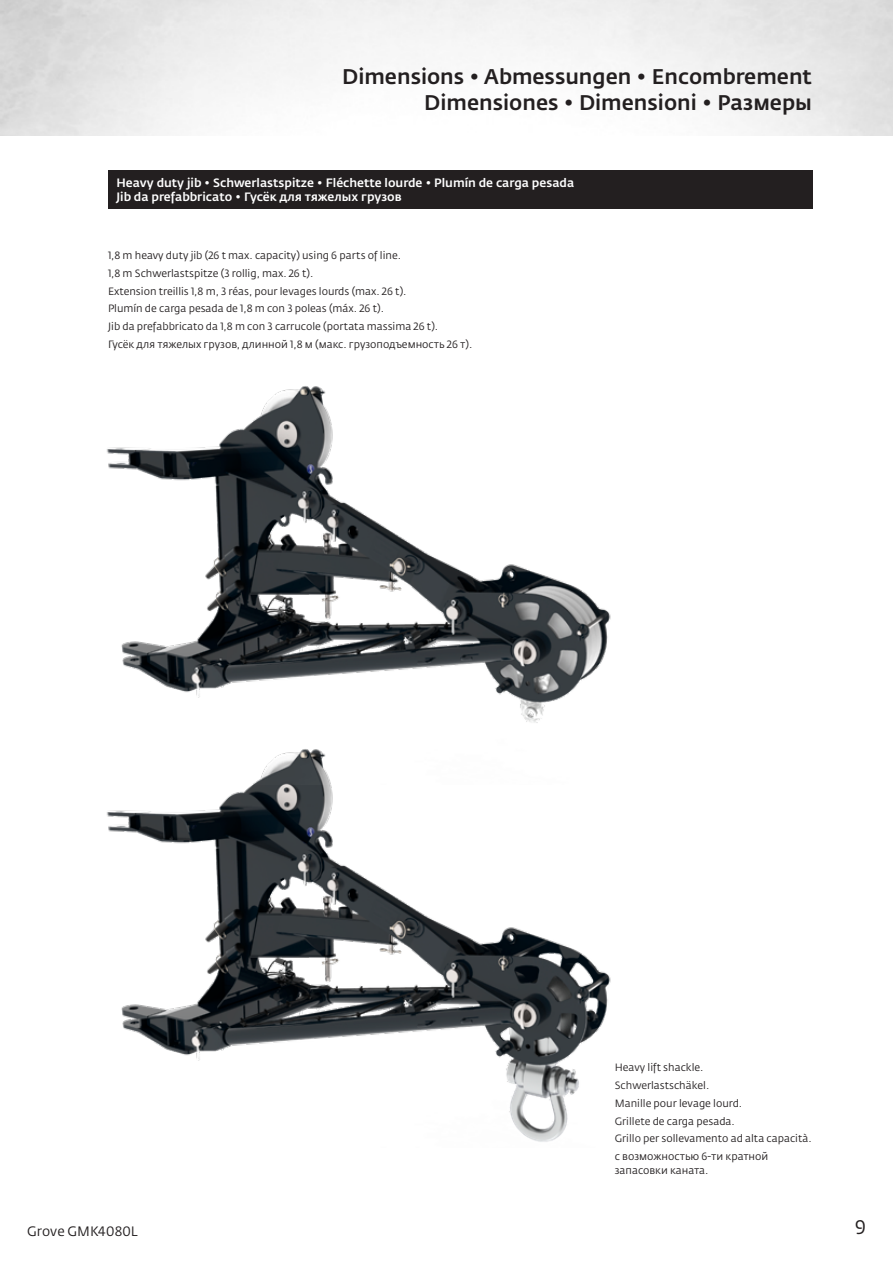
<style>
.page{position:relative;width:893px;height:1263px;background:#fff}
.page>*{position:absolute;margin:0;border:0;box-sizing:border-box;transform-origin:0 0}
.t1{font:500 21px/25.2px "Fedra Sans Pro";color:#231f20;text-align:right}
.t2{font:19.5px "Fedra Sans Pro";color:#231f20}
.t3{font:13.5px "Fedra Sans Pro";letter-spacing:.01em;color:#231f20}
.t4{font:500 12px/14.4px "Fedra Sans Pro";color:#fff}
.t5{font:10.5px/17.7px "Fedra Sans Pro";color:#231f20}
</style>
<div class="page">
<div style="left:108px;top:170px;width:704px;height:38px;background:#231f20"></div>
<img style="left:106px;top:785px;width:505px;height:357px">
<img style="left:106px;top:386px;width:505px;height:399px">
<h1 class="t1" style="left:342px;top:64px;width:471px">Dimensions • Abmessungen • Encombrement<br>Dimensiones • Dimensioni • Размеры</h1>
<p class="t4" style="left:117px;top:175px;width:459px">Heavy duty jib • Schwerlastspitze • Fléchette lourde • Plumín de carga pesada<br>Jib da prefabbricato • Гусёк для тяжелых грузов</p>
<p class="t5" style="left:108px;top:247px;width:366px">1,8 m heavy duty jib (26 t max. capacity) using 6 parts of line.<br>1,8 m Schwerlastspitze (3 rollig, max. 26 t).<br>Extension treillis 1,8 m, 3 réas, pour levages lourds (max. 26 t).<br>Plumín de carga pesada de 1,8 m con 3 poleas (máx. 26 t).<br>Jib da prefabbricato da 1,8 m con 3 carrucole (portata massima 26 t).<br>Гусёк для тяжелых грузов, длинной 1,8 м (макс. грузоподъемность 26 т).</p>
<p class="t5" style="left:615px;top:1059px;width:198px">Heavy lift shackle.<br>Schwerlastschäkel.<br>Manille pour levage lourd.<br>Grillete de carga pesada.<br>Grillo per sollevamento ad alta capacità. с возможностью 6-ти кратной</p>
<p class="t5" style="left:615px;top:1161px;width:95px">запасовки каната.</p>
<p class="t3" style="left:27px;top:1223px;width:112px">Grove GMK4080L</p>
<h2 class="t2" style="left:855px;top:1215px;width:13px">9</h2>
</div>
